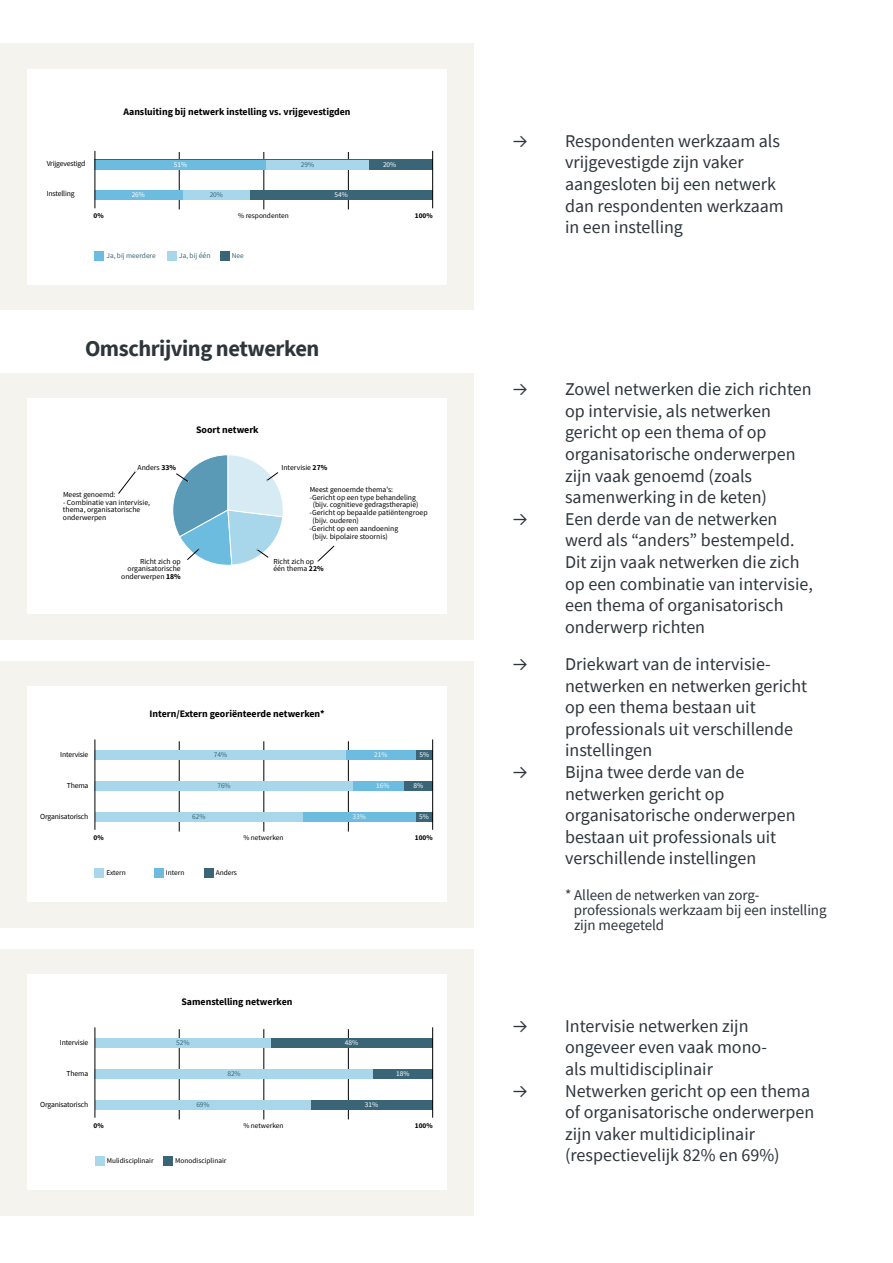
<style>
.page{position:relative;width:893px;height:1263px;background:#fff}
.page>*{position:absolute;margin:0;border:0;box-sizing:border-box;transform-origin:0 0}
.t1{font:700 22.5px "Source Sans Pro";letter-spacing:-.02em;color:#2d363b}
.t2{font:18px/21.6px "Source Sans Pro";color:#2d363b}
.t3{font:18px "Akkurat";color:#2d363b}
.t4{font:15px/15px "Source Sans Pro";letter-spacing:-.005em;color:#2d363b}
.t5{font:700 9.9px "Source Sans Pro";color:#000}
.t6{font:7.65px/7.4px "Source Sans Pro";color:#000}
.t7{font:7.65px "Source Sans Pro";letter-spacing:-.02em;color:#000}
.t8{font:7.35px "Source Sans Pro";color:#000}
.t9{font:7.35px "Source Sans Pro";color:#396577}
.t10{font:7.35px "Source Sans Pro";color:#fff}
.t11{font:700 7.35px "Source Sans Pro";color:#000}
.t12{font:7.35px "Source Sans Pro";color:#f0f7fb}
.s1{font-size:7.65px}
.s2{font-weight:700}
</style>
<div class="page">
<div style="left:0;top:44px;width:474px;height:266px;background:#f5f3ee"></div>
<div style="left:27px;top:69px;width:420px;height:216px;background:#fff"></div>
<hr style="left:264px;top:152px;width:1px;height:57px;background:#000">
<hr style="left:348px;top:152px;width:1px;height:57px;background:#000">
<hr style="left:179px;top:152px;width:1px;height:57px;background:#000">
<div style="left:95px;top:251px;width:9px;height:10px;background:#6cbce0"></div>
<div style="left:167px;top:251px;width:10px;height:10px;background:#a8d7eb"></div>
<div style="left:220px;top:251px;width:9px;height:10px;background:#396577"></div>
<div style="left:95px;top:190px;width:338px;height:10px;background:#396577"></div>
<div style="left:95px;top:190px;width:155px;height:10px;background:#a8d7eb"></div>
<div style="left:95px;top:190px;width:87px;height:10px;background:#6cbce0"></div>
<div style="left:95px;top:160px;width:338px;height:9px;background:#396577"></div>
<div style="left:95px;top:160px;width:274px;height:9px;background:#a8d7eb"></div>
<div style="left:95px;top:160px;width:171px;height:9px;background:#6cbce0"></div>
<hr style="left:432px;top:151px;width:1px;height:57px;background:#000">
<hr style="left:95px;top:151px;width:1px;height:57px;background:#000">
<div style="left:0;top:373px;width:474px;height:266px;background:#f5f3ee"></div>
<div style="left:27px;top:398px;width:420px;height:216px;background:#fff"></div>
<svg style="left:172px;top:455px;width:111px;height:110px"></svg>
<svg style="left:118px;top:471px;width:18px;height:23px"></svg>
<svg style="left:317px;top:546px;width:17px;height:16px"></svg>
<div style="left:0;top:661px;width:474px;height:266px;background:#f5f3ee"></div>
<div style="left:27px;top:686px;width:420px;height:216px;background:#fff"></div>
<hr style="left:264px;top:741px;width:1px;height:90px;background:#000">
<hr style="left:348px;top:741px;width:1px;height:90px;background:#000">
<hr style="left:179px;top:741px;width:1px;height:90px;background:#000">
<div style="left:95px;top:868px;width:9px;height:10px;background:#a8d7eb"></div>
<div style="left:154px;top:868px;width:9px;height:10px;background:#6cbce0"></div>
<div style="left:204px;top:868px;width:9px;height:10px;background:#396577"></div>
<div style="left:95px;top:812px;width:338px;height:10px;background:#396577"></div>
<div style="left:95px;top:812px;width:321px;height:10px;background:#6cbce0"></div>
<div style="left:95px;top:781px;width:338px;height:10px;background:#396577"></div>
<div style="left:95px;top:781px;width:309px;height:10px;background:#6cbce0"></div>
<div style="left:95px;top:750px;width:338px;height:10px;background:#396577"></div>
<div style="left:95px;top:750px;width:321px;height:10px;background:#6cbce0"></div>
<div style="left:95px;top:812px;width:208px;height:10px;background:#a8d7eb"></div>
<div style="left:95px;top:781px;width:258px;height:10px;background:#a8d7eb"></div>
<div style="left:95px;top:750px;width:251px;height:10px;background:#a8d7eb"></div>
<hr style="left:95px;top:739px;width:1px;height:91px;background:#000">
<hr style="left:432px;top:739px;width:1px;height:91px;background:#000">
<div style="left:0;top:949px;width:474px;height:266px;background:#f5f3ee"></div>
<div style="left:27px;top:974px;width:420px;height:216px;background:#fff"></div>
<hr style="left:264px;top:1029px;width:1px;height:90px;background:#000">
<hr style="left:348px;top:1029px;width:1px;height:90px;background:#000">
<hr style="left:179px;top:1029px;width:1px;height:90px;background:#000">
<div style="left:95px;top:1156px;width:9px;height:10px;background:#a8d7eb"></div>
<div style="left:164px;top:1156px;width:9px;height:10px;background:#396577"></div>
<div style="left:95px;top:1100px;width:338px;height:10px;background:#396577"></div>
<div style="left:95px;top:1069px;width:338px;height:9px;background:#396577"></div>
<div style="left:95px;top:1038px;width:338px;height:10px;background:#396577"></div>
<div style="left:95px;top:1100px;width:216px;height:10px;background:#a8d7eb"></div>
<div style="left:95px;top:1069px;width:278px;height:9px;background:#a8d7eb"></div>
<div style="left:95px;top:1038px;width:175px;height:10px;background:#a8d7eb"></div>
<hr style="left:95px;top:1027px;width:1px;height:91px;background:#000">
<hr style="left:432px;top:1027px;width:1px;height:91px;background:#000">
<p class="t5" style="left:123px;top:105px;width:229px">Aansluiting bij netwerk instelling vs. vrijgevestigden</p>
<p class="t7" style="left:47px;top:159px;width:40px">Vrijgevestigd</p>
<p class="t7" style="left:47px;top:189px;width:29px">Instelling</p>
<p class="t10" style="left:132px;top:190px;width:15px">26%</p>
<p class="t9" style="left:210px;top:190px;width:15px">20%</p>
<p class="t10" style="left:335px;top:190px;width:15px">54%</p>
<p class="t10" style="left:174px;top:160px;width:15px">51%</p>
<p class="t9" style="left:301px;top:160px;width:15px">29%</p>
<p class="t10" style="left:383px;top:160px;width:15px">20%</p>
<p class="t8" style="left:238px;top:211px;width:52px">% respondenten</p>
<p class="t11" style="left:94px;top:210px;width:12px">0%</p>
<p class="t11" style="left:415px;top:210px;width:19px">100%</p>
<p class="t9" style="left:106px;top:251px;width:51px">Ja, bij meerdere</p>
<p class="t9" style="left:179px;top:251px;width:33px">Ja, bij <span class="s1">één</span></p>
<p class="t9" style="left:232px;top:251px;width:14px">Nee</p>
<p class="t1" style="left:85px;top:333px;width:236px">Omschrijving netwerken</p>
<p class="t5" style="left:196px;top:423px;width:64px">Soort netwerk</p>
<p class="t6" style="left:138px;top:464px;width:40px">Anders <span class="s2">33%</span></p>
<p class="t6" style="left:281px;top:464px;width:47px">Intervisie <span class="s2">27%</span></p>
<p class="t6" style="left:63px;top:490px;width:54px">Meest genoemd:</p>
<p class="t6" style="left:63px;top:498px;width:89px;line-height:7.9px">- Combinatie van intervisie, thema, organisatorische onderwerpen</p>
<p class="t6" style="left:310px;top:485px;width:85px">Meest genoemde thema's:</p>
<p class="t6" style="left:310px;top:493px;width:108px">-Gericht op een type behandeling</p>
<p class="t6" style="left:313px;top:501px;width:107px">(bijv. cognitieve gedragstherapie)</p>
<p class="t6" style="left:310px;top:509px;width:119px">-Gericht op bepaalde patiëntengroep</p>
<p class="t6" style="left:313px;top:517px;width:48px">(bijv. ouderen)</p>
<p class="t6" style="left:310px;top:525px;width:90px">-Gericht op een aandoening</p>
<p class="t6" style="left:313px;top:533px;width:77px">(bijv. bipolaire stoornis)</p>
<p class="t6" style="left:121px;top:558px;width:61px;text-align:right">Richt zich op organisatorische onderwerpen <span class="s2">18%</span></p>
<p class="t6" style="left:273px;top:558px;width:52px">Richt zich op één thema <span class="s2">22%</span></p>
<p class="t7" style="left:60px;top:749px;width:30px">Intervisie</p>
<p class="t6" style="left:67px;top:782px;width:23px">Thema</p>
<p class="t7" style="left:40px;top:811px;width:50px">Organisatorisch</p>
<p class="t5" style="left:149px;top:707px;width:177px">Intern/Extern georiënteerde netwerken*</p>
<p class="t9" style="left:214px;top:750px;width:15px">74%</p>
<p class="t12" style="left:374px;top:750px;width:15px">21%</p>
<p class="t10" style="left:419px;top:750px;width:11px">5%</p>
<p class="t9" style="left:217px;top:781px;width:15px">76%</p>
<p class="t12" style="left:376px;top:781px;width:15px">16%</p>
<p class="t10" style="left:413px;top:781px;width:11px">8%</p>
<p class="t9" style="left:192px;top:812px;width:15px">62%</p>
<p class="t12" style="left:353px;top:812px;width:15px">33%</p>
<p class="t10" style="left:419px;top:812px;width:11px">5%</p>
<p class="t8" style="left:243px;top:833px;width:42px">% netwerken</p>
<p class="t11" style="left:94px;top:833px;width:12px">0%</p>
<p class="t11" style="left:415px;top:833px;width:19px">100%</p>
<p class="t8" style="left:106px;top:868px;width:21px">Extern</p>
<p class="t8" style="left:166px;top:868px;width:20px">Intern</p>
<p class="t8" style="left:216px;top:868px;width:23px">Anders</p>
<p class="t7" style="left:60px;top:1037px;width:30px">Intervisie</p>
<p class="t6" style="left:67px;top:1070px;width:23px">Thema</p>
<p class="t7" style="left:40px;top:1099px;width:50px">Organisatorisch</p>
<p class="t5" style="left:181px;top:995px;width:113px">Samenstelling netwerken</p>
<p class="t9" style="left:176px;top:1038px;width:15px">52%</p>
<p class="t10" style="left:345px;top:1038px;width:15px">48%</p>
<p class="t9" style="left:227px;top:1069px;width:15px">82%</p>
<p class="t10" style="left:396px;top:1069px;width:15px">18%</p>
<p class="t9" style="left:196px;top:1100px;width:15px">69%</p>
<p class="t10" style="left:365px;top:1100px;width:15px">31%</p>
<p class="t8" style="left:243px;top:1121px;width:42px">% netwerken</p>
<p class="t11" style="left:94px;top:1120px;width:12px">0%</p>
<p class="t11" style="left:415px;top:1120px;width:19px">100%</p>
<p class="t8" style="left:107px;top:1156px;width:48px">Mulidisciplinair</p>
<p class="t8" style="left:175px;top:1156px;width:53px">Monodisciplinair</p>
<p class="t3" style="left:513px;top:130px;width:17px">≥</p>
<p class="t2" style="left:565px;top:130px;width:220px">Respondenten werkzaam als vrijgevestigde zijn vaker aangesloten bij een netwerk dan respondenten werkzaam in een instelling</p>
<p class="t3" style="left:513px;top:378px;width:17px">≥</p>
<p class="t2" style="left:565px;top:378px;width:248px">Zowel netwerken die zich richten op intervisie, als netwerken gericht op een thema of op organisatorische onderwerpen zijn vaak genoemd (zoals samenwerking in de keten)</p>
<p class="t3" style="left:513px;top:508px;width:17px">≥</p>
<p class="t2" style="left:565px;top:508px;width:249px">Een derde van de netwerken werd als “anders” bestempeld.<br>Dit zijn vaak netwerken die zich op een combinatie van intervisie, een thema of organisatorisch onderwerp richten</p>
<p class="t3" style="left:513px;top:653px;width:17px">≥</p>
<p class="t2" style="left:565px;top:653px;width:244px">Driekwart van de intervisie&shy;netwerken en netwerken gericht op een thema bestaan uit professionals uit verschillende instellingen</p>
<p class="t3" style="left:513px;top:761px;width:17px">≥</p>
<p class="t2" style="left:565px;top:761px;width:232px">Bijna twee derde van de netwerken gericht op organisatorische onderwerpen bestaan uit professionals uit verschillende instellingen</p>
<p class="t4" style="left:574px;top:888px;width:254px;text-indent:-9px">* Alleen de netwerken van zorg&shy;professionals werkzaam bij een instelling zijn meegeteld</p>
<p class="t3" style="left:513px;top:1015px;width:17px">≥</p>
<p class="t2" style="left:565px;top:1015px;width:203px">Intervisie netwerken zijn ongeveer even vaak mono&shy;als multidisciplinair</p>
<p class="t3" style="left:513px;top:1080px;width:17px">≥</p>
<p class="t2" style="left:565px;top:1080px;width:251px">Netwerken gericht op een thema of organisatorische onderwerpen zijn vaker multidiciplinair (respectievelijk 82% en 69%)</p>
</div>
